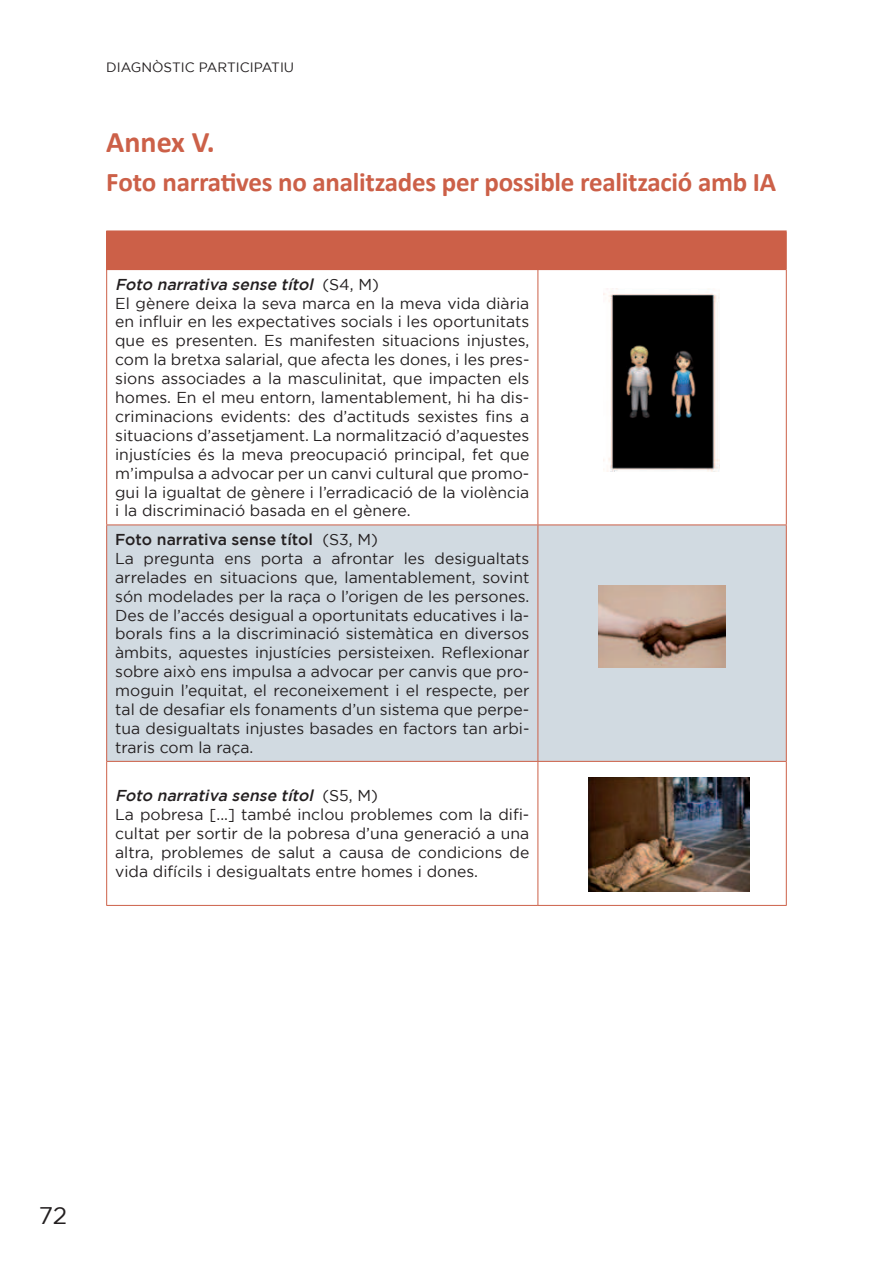
<style>
.page{position:relative;width:893px;height:1263px;background:#fff}
.page>*{position:absolute;margin:0;border:0;box-sizing:border-box;transform-origin:0 0}
.t1{font:700 30px "Calibri";color:#cc6048}
.t2{font:700 27px "Calibri";letter-spacing:-.01em;color:#cc6048}
.t3{font:24px "Gotham";color:#231f20}
.t4{font:15.75px/18.9px "Gotham";color:#231f20}
.t5{font:13.5px "Gotham";color:#231f20}
.s1{font-weight:500;font-style:italic}
.s2{font-weight:500}
</style>
<div class="page">
<div style="left:107px;top:231px;width:679px;height:39px;background:#cc6048"></div>
<div style="left:107px;top:525px;width:679px;height:236px;background:#d1dae1"></div>
<hr style="left:106px;top:231px;width:1px;height:38px;background:#cc6048">
<hr style="left:786px;top:231px;width:1px;height:38px;background:#cc6048">
<hr style="left:106px;top:269px;width:432px;height:1px;background:#cc6048">
<hr style="left:106px;top:270px;width:1px;height:254px;background:#cc6048">
<hr style="left:538px;top:269px;width:249px;height:1px;background:#cc6048">
<hr style="left:538px;top:270px;width:1px;height:254px;background:#cc6048">
<hr style="left:786px;top:270px;width:1px;height:254px;background:#cc6048">
<hr style="left:106px;top:524px;width:432px;height:1px;background:#cc6048">
<hr style="left:106px;top:525px;width:1px;height:236px;background:#cc6048">
<hr style="left:538px;top:524px;width:249px;height:1px;background:#cc6048">
<hr style="left:538px;top:525px;width:1px;height:236px;background:#cc6048">
<hr style="left:786px;top:525px;width:1px;height:236px;background:#cc6048">
<hr style="left:106px;top:761px;width:432px;height:1px;background:#cc6048">
<hr style="left:106px;top:762px;width:1px;height:143px;background:#cc6048">
<hr style="left:538px;top:761px;width:249px;height:1px;background:#cc6048">
<hr style="left:538px;top:762px;width:1px;height:143px;background:#cc6048">
<hr style="left:786px;top:762px;width:1px;height:143px;background:#cc6048">
<hr style="left:106px;top:905px;width:432px;height:1px;background:#cc6048">
<hr style="left:538px;top:905px;width:249px;height:1px;background:#cc6048">
<img style="left:603px;top:288px;width:117px;height:183px">
<img style="left:598px;top:585px;width:128px;height:83px">
<img style="left:589px;top:777px;width:161px;height:115px">
<hr style="left:892px;top:0;width:1px;height:1024px;background:#4ca346">
<p class="t5" style="left:106px;top:60px;width:189px">DIAGNÒSTIC PARTICIPATIU</p>
<h1 class="t1" style="left:106px;top:123px;width:110px">Annex V.</h1>
<h2 class="t2" style="left:106px;top:165px;width:671px">Foto narra琀椀ves no analitzades per possible realització amb IA</h2>
<p class="t4" style="left:115px;top:275px;width:416px"><span class="s1">Foto narrativa sense títol</span> ( S 4 , M )<br>El gènere deixa la seva marca en la meva vida diària en in昀氀uir en les expectatives socials i les oportunitats que es presenten. Es manifesten situacions injustes, com la bretxa salarial, que afecta les dones, i les pres&shy;sions associades a la masculinitat, que impacten els homes. En el meu entorn, lamentablement, hi ha dis&shy;criminacions evidents: des d’actituds sexistes 昀椀ns a situacions d’assetjament. La normalització d’aquestes injustícies és la meva preocupació principal, fet que m’impulsa a advocar per un canvi cultural que promo&shy;gui la igualtat de gènere i l’erradicació de la violència i la discriminació basada en el gènere.</p>
<p class="t4" style="left:115px;top:530px;width:416px"><span class="s2">Foto narrativa sense títol</span> (S3, M)<br>La pregunta ens porta a afrontar les desigualtats arrelades en situacions que, lamentablement, sovint són modelades per la raça o l’origen de les persones.<br>Des de l’accés desigual a oportunitats educatives i la&shy;borals 昀椀ns a la discriminació sistemàtica en diversos àmbits, aquestes injustícies persisteixen. Re昀氀exionar sobre això ens impulsa a advocar per canvis que pro&shy;moguin l’equitat, el reconeixement i el respecte, per tal de desa昀椀ar els fonaments d’un sistema que perpe&shy;tua desigualtats injustes basades en factors tan arbi&shy;traris com la raça.</p>
<p class="t4" style="left:115px;top:787px;width:416px"><span class="s1">Foto narrativa sense títol</span> ( S 5 , M )<br>La pobresa [...] també inclou problemes com la di昀椀&shy;cultat per sortir de la pobresa d’una generació a una altra, problemes de salut a causa de condicions de vida difícils i desigualtats entre homes i dones.</p>
<h3 class="t3" style="left:39px;top:1205px;width:30px">72</h3>
</div>
